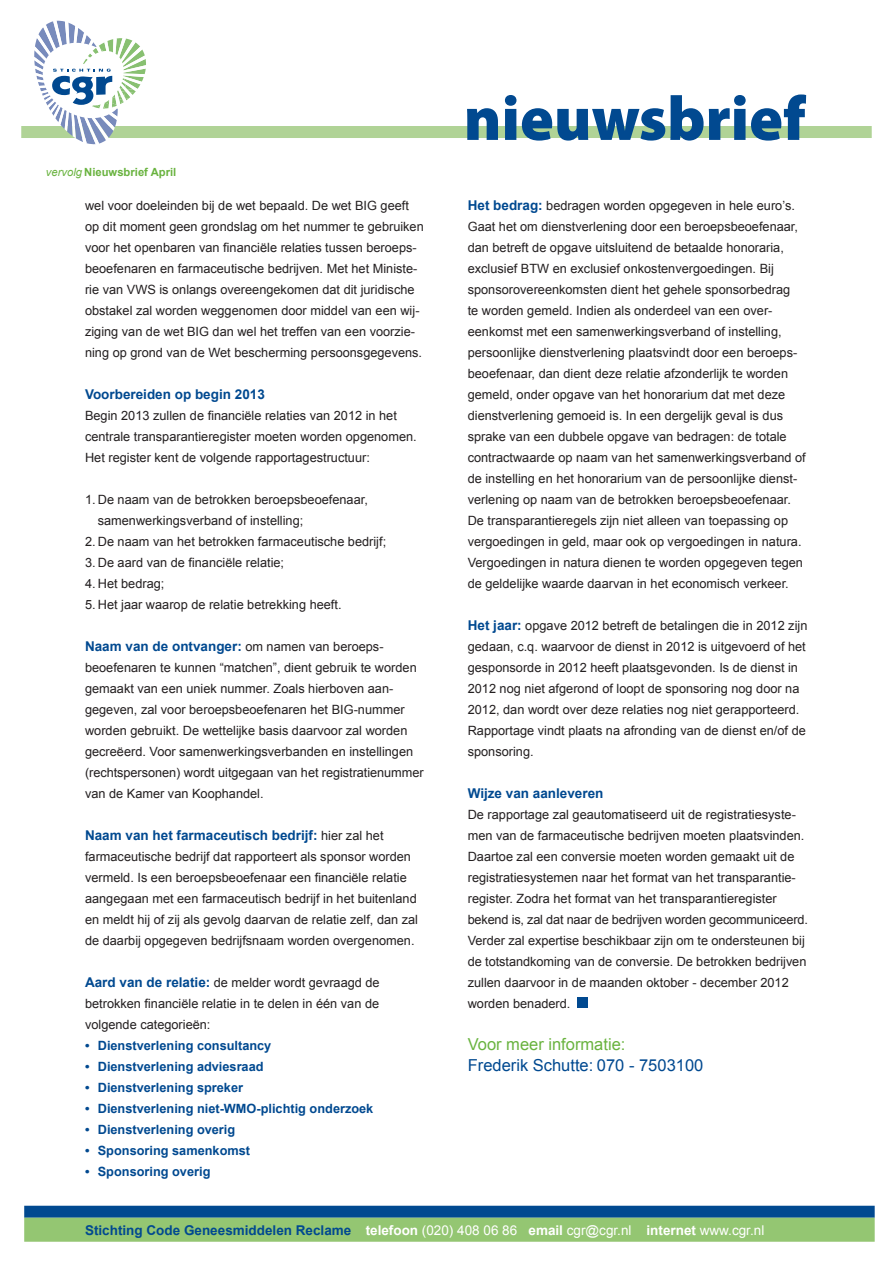
<style>
.page{position:relative;width:893px;height:1263px;background:#fff}
.page>*{position:absolute;margin:0;border:0;box-sizing:border-box;transform-origin:0 0}
.t1{font:900 63px "Myriad Pro";color:#014990}
.t2{font:16.5px "Arial";color:#014990}
.t3{font:16.5px "Arial";color:#69b33f}
.t4{font:700 13.5px "Arial";color:#014990}
.t5{font:12.75px/21px "Arial";color:#231f20}
.t6{font:700 12.75px "Arial";color:#014990}
.t7{font:700 11.25px "Arial";color:#69b33f}
.s1{font-weight:400;font-style:italic}
.s2{font-weight:400;font-size:12.75px;color:#231f20}
.s3{font-weight:700;font-size:13.5px;color:#014990}
.s4{color:#fff}
.s5{font-weight:400;color:#fff}
</style>
<div class="page">
<div style="left:578px;top:997px;width:10px;height:11px;background:#014990"></div>
<div style="left:21px;top:126px;width:851px;height:12px;background:#b0d396"></div>
<svg style="left:34px;top:21px;width:112px;height:123px"></svg>
<div style="left:24px;top:1206px;width:851px;height:12px;background:#014990"></div>
<div style="left:24px;top:1218px;width:851px;height:24px;background:#94c672"></div>
<p class="t7" style="left:46px;top:165px;width:132px"><span class="s1">vervolg</span> Nieuwsbrief April</p>
<p class="t5" style="left:85px;top:195px;width:340px">wel voor doeleinden bij de wet bepaald. De wet BIG geeft op dit moment geen grondslag om het nummer te gebruiken voor het openbaren van financiële relaties tussen beroeps&shy;beoefenaren en farmaceutische bedrijven. Met het Ministe&shy;rie van VWS is onlangs overeengekomen dat dit juridische obstakel zal worden weggenomen door middel van een wij&shy;ziging van de wet BIG dan wel het treffen van een voorzie&shy;ning op grond van de Wet bescherming persoonsgegevens.</p>
<p class="t4" style="left:85px;top:385px;width:181px">Voorbereiden op begin 2013</p>
<p class="t5" style="left:85px;top:405px;width:333px">Begin 2013 zullen de financiële relaties van 2012 in het centrale transparantieregister moeten worden opgenomen.<br>Het register kent de volgende rapportagestructuur:</p>
<p class="t5" style="left:98px;top:489px;width:272px;text-indent:-13px">1. De naam van de betrokken beroepsbeoefenaar, samenwerkingsverband of instelling;</p>
<p class="t5" style="left:85px;top:531px;width:303px">2. De naam van het betrokken farmaceutische bedrijf;</p>
<p class="t5" style="left:85px;top:552px;width:201px">3. De aard van de financiële relatie;</p>
<p class="t5" style="left:85px;top:573px;width:81px">4. Het bedrag;</p>
<p class="t5" style="left:85px;top:594px;width:258px">5. Het jaar waarop de relatie betrekking heeft.</p>
<p class="t4" style="left:85px;top:637px;width:300px">Naam van de ontvanger: <span class="s2">om namen van beroeps-</span></p>
<p class="t5" style="left:85px;top:657px;width:340px">beoefenaren te kunnen “matchen”, dient gebruik te worden gemaakt van een uniek nummer. Zoals hierboven aan&shy;gegeven, zal voor beroepsbeoefenaren het BIG-nummer worden gebruikt. De wettelijke basis daarvoor zal worden gecreëerd. Voor samenwerkingsverbanden en instellingen (rechtspersonen) wordt uitgegaan van het registratienummer van de Kamer van Koophandel.</p>
<p class="t4" style="left:85px;top:826px;width:300px">Naam van het farmaceutisch bedrijf: <span class="s2">hier zal het</span></p>
<p class="t5" style="left:85px;top:846px;width:335px">farmaceutische bedrijf dat rapporteert als sponsor worden vermeld. Is een beroepsbeoefenaar een financiële relatie aangegaan met een farmaceutisch bedrijf in het buitenland en meldt hij of zij als gevolg daarvan de relatie zelf, dan zal de daarbij opgegeven bedrijfsnaam worden overgenomen.</p>
<p class="t5" style="left:85px;top:972px;width:296px;text-align:justify"><span class="s3">Aard van de relatie:</span> de melder wordt gevraagd de betrokken financiële relatie in te delen in één van de volgende categorieën:</p>
<p class="t6" style="left:85px;top:1037px;width:188px">• Dienstverlening consultancy</p>
<p class="t6" style="left:85px;top:1058px;width:180px">• Dienstverlening adviesraad</p>
<p class="t6" style="left:85px;top:1079px;width:160px">• Dienstverlening spreker</p>
<p class="t6" style="left:85px;top:1100px;width:290px">• Dienstverlening niet-WMO-plichtig onderzoek</p>
<p class="t6" style="left:85px;top:1121px;width:152px">• Dienstverlening overig</p>
<p class="t6" style="left:85px;top:1142px;width:167px">• Sponsoring samenkomst</p>
<p class="t6" style="left:85px;top:1163px;width:127px">• Sponsoring overig</p>
<h1 class="t1" style="left:464px;top:77px;width:344px">nieuwsbrief</h1>
<p class="t5" style="left:468px;top:195px;width:340px"><span class="s3">Het bedrag:</span> bedragen worden opgegeven in hele euro’s.<br>Gaat het om dienstverlening door een beroepsbeoefenaar, dan betreft de opgave uitsluitend de betaalde honoraria, exclusief BTW en exclusief onkostenvergoedingen. Bij sponsorovereenkomsten dient het gehele sponsorbedrag<br>te worden gemeld. Indien als onderdeel van een over&shy;eenkomst met een samenwerkingsverband of instelling, persoonlijke dienstverlening plaatsvindt door een beroeps&shy;beoefenaar, dan dient deze relatie afzonderlijk te worden gemeld, onder opgave van het honorarium dat met deze dienstverlening gemoeid is. In een dergelijk geval is dus sprake van een dubbele opgave van bedragen: de totale contractwaarde op naam van het samenwerkingsverband of de instelling en het honorarium van de persoonlijke dienst&shy;verlening op naam van de betrokken beroepsbeoefenaar.<br>De transparantieregels zijn niet alleen van toepassing op vergoedingen in geld, maar ook op vergoedingen in natura.<br>Vergoedingen in natura dienen te worden opgegeven tegen de geldelijke waarde daarvan in het economisch verkeer.</p>
<p class="t5" style="left:468px;top:615px;width:341px"><span class="s3">Het jaar:</span> opgave 2012 betreft de betalingen die in 2012 zijn gedaan, c.q. waarvoor de dienst in 2012 is uitgevoerd of het gesponsorde in 2012 heeft plaatsgevonden. Is de dienst in 2012 nog niet afgerond of loopt de sponsoring nog door na 2012, dan wordt over deze relaties nog niet gerapporteerd.<br>Rapportage vindt plaats na afronding van de dienst en/of de sponsoring.</p>
<p class="t4" style="left:468px;top:784px;width:137px">Wijze van aanleveren</p>
<p class="t5" style="left:468px;top:804px;width:342px">De rapportage zal geautomatiseerd uit de registratiesyste&shy;men van de farmaceutische bedrijven moeten plaatsvinden.<br>Daartoe zal een conversie moeten worden gemaakt uit de registratiesystemen naar het format van het transparantie&shy;register. Zodra het format van het transparantieregister bekend is, zal dat naar de bedrijven worden gecommuniceerd.<br>Verder zal expertise beschikbaar zijn om te ondersteunen bij de totstandkoming van de conversie. De betrokken bedrijven zullen daarvoor in de maanden oktober - december 2012 worden benaderd.</p>
<p class="t3" style="left:468px;top:1033px;width:159px">Voor meer informatie:</p>
<p class="t2" style="left:468px;top:1054px;width:237px">Frederik Schutte: 070 - 7503100</p>
<p class="t4" style="left:85px;top:1221px;width:681px">Stichting Code Geneesmiddelen Reclame <span class="s4">telefoon</span> <span class="s5">(020) 408 06 86</span> <span class="s4">email</span> <span class="s5">cgr@cgr.nl</span> <span class="s4">internet</span> <span class="s5">www.cgr.nl</span></p>
</div>
